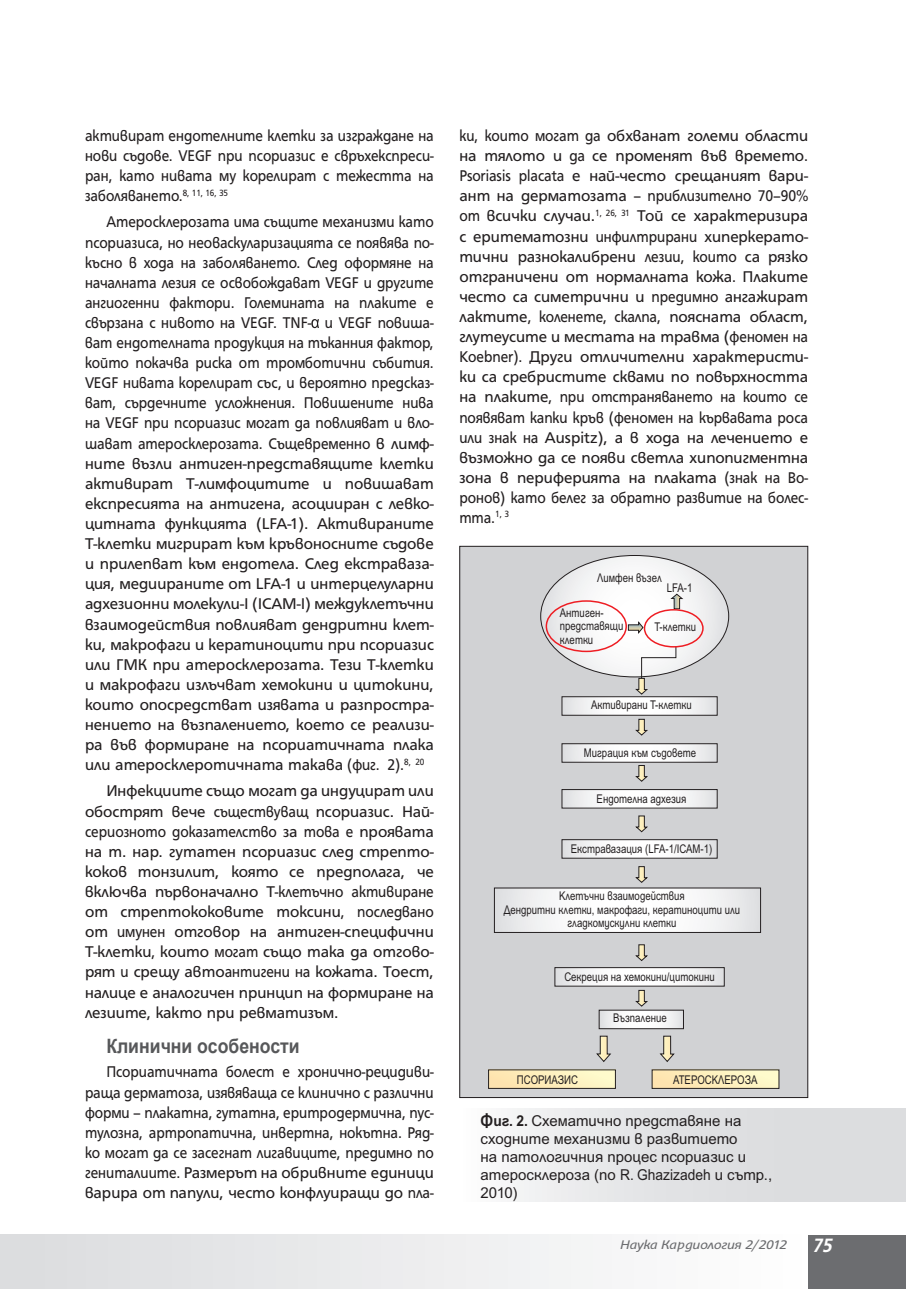
<style>
.page{position:relative;width:906px;height:1289px;background:#fff}
.page>*{position:absolute;margin:0;border:0;box-sizing:border-box;transform-origin:0 0}
.t1{font:italic 700 21px "HS Grotesk Bg";color:#fff;scale:.9 1}
.t2{font:700 19.8px "Arial";color:#57585a;scale:.89 1}
.t3{font:16.8px/20.1px "HS Grotesk Bg";color:#231f20;text-align:justify;scale:.9 1}
.t4{font:16.8px/20.1px "HS Grotesk Bg";color:#231f20;text-align:justify}
.t5{font:15px/18px "SP Ariel";color:#231f20}
.t6{font:italic 13.5px "HS Grotesk Bg";letter-spacing:-.01em;color:#6c6d70;scale:1.1 1}
.t7{font:12px/13.5px "SP Ariel";color:#231f20;scale:.8 1}
.s1{font-weight:700}
</style>
<div class="page">
<div style="left:0;top:1234px;width:808px;height:54px;background:linear-gradient(to right,#dadcde,#fefefe)"></div>
<div style="left:808px;top:1234px;width:98px;height:54px;background:#6c6d70"></div>
<div style="left:459px;top:1108px;width:447px;height:93px;background:linear-gradient(to right,#f5f6f6,#d5d6d8)"></div>
<svg style="left:311px;top:319px;width:8px;height:9px"></svg>
<div style="left:460px;top:546px;width:347px;height:551px;background:#d1d2d4"></div>
<svg style="left:541px;top:555px;width:187px;height:122px;background:#f0edee"></svg>
<svg style="left:669px;top:593px;width:15px;height:16px"></svg>
<svg style="left:627px;top:620px;width:17px;height:14px"></svg>
<svg style="left:634px;top:645px;width:42px;height:50px"></svg>
<svg style="left:635px;top:718px;width:13px;height:18px"></svg>
<svg style="left:635px;top:765px;width:13px;height:17px"></svg>
<svg style="left:635px;top:815px;width:13px;height:17px"></svg>
<svg style="left:635px;top:866px;width:13px;height:17px"></svg>
<svg style="left:635px;top:944px;width:13px;height:17px"></svg>
<svg style="left:635px;top:989px;width:13px;height:18px"></svg>
<svg style="left:659px;top:1035px;width:16px;height:27px"></svg>
<svg style="left:596px;top:1035px;width:15px;height:27px"></svg>
<div style="left:644px;top:609px;width:59px;height:38px;border:2px solid #ee1d23;border-radius:50%"></div>
<div style="left:545px;top:600px;width:82px;height:52px;border:2px solid #ee1d23;border-radius:50%"></div>
<svg style="left:563px;top:698px;width:152px;height:15px;background:#f5f5f6"></svg>
<div style="left:561px;top:696px;width:156px;height:19px;border:1px solid #231f20"></div>
<svg style="left:563px;top:745px;width:152px;height:15px;background:#f5f5f6"></svg>
<div style="left:561px;top:743px;width:156px;height:19px;border:1px solid #231f20"></div>
<svg style="left:563px;top:791px;width:152px;height:15px;background:#f5f5f6"></svg>
<div style="left:561px;top:789px;width:156px;height:19px;border:1px solid #231f20"></div>
<svg style="left:556px;top:969px;width:166px;height:15px;background:#f5f5f6"></svg>
<div style="left:554px;top:967px;width:170px;height:19px;border:1px solid #231f20"></div>
<svg style="left:601px;top:1011px;width:81px;height:16px"></svg>
<div style="left:599px;top:1009px;width:85px;height:20px;border:1px solid #231f20"></div>
<div style="left:652px;top:1069px;width:127px;height:19px;background:linear-gradient(to right,#fee3ae,#fefccd)"></div>
<div style="left:488px;top:1069px;width:127px;height:19px;background:linear-gradient(to right,#fee3ae,#fefccd)"></div>
<svg style="left:496px;top:889px;width:263px;height:41px;background:#f4f5f5"></svg>
<svg style="left:563px;top:841px;width:152px;height:15px;background:#f5f5f6"></svg>
<div style="left:561px;top:839px;width:156px;height:19px;border:1px solid #231f20"></div>
<p class="t3" style="left:85px;top:127px;width:389px">активират ендотелните клетки за изграждане на нови съдове. VEGF при псориазис е свръхекспреси&shy;ран, като нивата му корелират с тежестта на заболяването.<sup>8,</sup> <sup>11,</sup> <sup>16,</sup> <sup>35</sup></p>
<p class="t3" style="left:85px;top:213px;width:389px;text-indent:21px">Атеросклерозата има същите механизми като псориазиса, но неоваскуларизацията се появява по&shy;късно в хода на заболяването. След оформяне на началната лезия се освобождават VEGF и другите ангиогенни фактори. Големината на плаките е свързана с нивото на VEGF. TNF- и VEGF повиша&shy;ват ендотелната продукция на тъканния фактор, който покачва риска от тромботични събития.<br>VEGF нивата корелират със, и вероятно предсказ&shy;ват, сърдечните усложнения. Повишените нива на VEGF при псориазис могат да повлияват и вло&shy;шават атеросклерозата. Същевременно в лимф&shy;ните възли антиген-представящите клетки активират T-лимфоцитите и повишават експресията на антигена, асоцииран с левко&shy;цитната функцията (LFA-1). Активираните Т-клетки мигрират към кръвоносните съдове и прилепват към ендотела. След екстраваза&shy;ция, медиираните от LFA-1 и интерцелуларни адхезионни молекули-I (ICAM-I) междуклетъчни взаимодействия повлияват дендритни клет&shy;ки, макрофаги и кератиноцити при псориазис или ГМК при атеросклерозата. Тези Т-клетки и макрофаги излъчват хемокини и цитокини, които опосредстват изявата и разпростра&shy;нението на възпалението, което се реализи&shy;ра във формиране на псориатичната плака или атеросклеротичната такава (фиг. 2).<sup>8,</sup> <sup>20</sup></p>
<p class="t4" style="left:85px;top:782px;width:350px;text-indent:21px">Инфекциите също могат да индуцират или обострят вече съществуващ псориазис. Най&shy;сериозното доказателство за това е проявата на т. нар. гутатен псориазис след стрепто&shy;коков тонзилит, която се предполага, че включва първоначално T-клетъчно активиране от стрептококовите токсини, последвано от имунен отговор на антиген-специфични T-клетки, които могат също така да отгово&shy;рят и срещу автоантигени на кожата. Тоест, налице е аналогичен принцип на формиране на лезиите, както при ревматизъм.</p>
<p class="t2" style="left:106px;top:1035px;width:219px">Клинични особености</p>
<p class="t3" style="left:85px;top:1063px;width:389px;text-indent:21px">Псориатичната болест е хронично-рецидиви&shy;раща дерматоза, изявяваща се клинично с различни форми – плакатна, гутатна, еритродермична, пус&shy;тулозна, артропатична, инвертна, нокътна. Ряд&shy;ко могат да се засегнат лигавиците, предимно по гениталиите. Размерът на обривните единици варира от папули, често конфлуиращи до пла-</p>
<p class="t3" style="left:459px;top:127px;width:389px">ки, които могат да обхванат големи области на тялото и да се променят във времето.<br>Psoriasis placata e най-често срещаният вари&shy;ант на дерматозата – приблизително 70–90% от всички случаи.<sup>1,</sup> <sup>26,</sup> <sup>31</sup> Той се характеризира с еритематозни инфилтрирани хиперкерато&shy;тични разнокалибрени лезии, които са рязко отграничени от нормалната кожа. Плаките често са симетрични и предимно ангажират лактите, коленете, скалпа, поясната област, глутеусите и местата на травма (феномен на Koebner). Други отличителни характеристи&shy;ки са сребристите сквами по повърхността на плаките, при отстраняването на които се появяват капки кръв (феномен на кървавата роса или знак на Auspitz), а в хода на лечението е възможно да се появи светла хипопигментна зона в периферията на плаката (знак на Во&shy;ронов) като белег за обратно развитие на болес&shy;тта.<sup>1,</sup> <sup>3</sup></p>
<p class="t7" style="left:597px;top:572px;width:82px">Лимфен възел</p>
<p class="t7" style="left:666px;top:582px;width:34px">LFA-1</p>
<p class="t7" style="left:654px;top:621px;width:54px">Т-клетки</p>
<p class="t7" style="left:560px;top:607px;width:81px">Антиген&shy;представящи клетки</p>
<p class="t7" style="left:591px;top:699px;width:127px">Активирани Т-клетки</p>
<p class="t7" style="left:584px;top:747px;width:142px">Миграция към съдовете</p>
<p class="t7" style="left:596px;top:792px;width:114px">Ендотелна адхезия</p>
<p class="t7" style="left:571px;top:843px;width:178px">Екстравазация (LFA-1/ICAM-1)</p>
<p class="t7" style="left:504px;top:890px;width:297px;text-align:center">Клетъчни взаимодействия<br>Дендритни клетки, макрофаги, кератиноцити или гладкомускулни клетки</p>
<p class="t7" style="left:564px;top:971px;width:189px">Секреция на хемокини/цитокини</p>
<p class="t7" style="left:613px;top:1012px;width:68px">Възпаление</p>
<p class="t7" style="left:517px;top:1074px;width:78px">ПСОРИАЗИС</p>
<p class="t7" style="left:673px;top:1073px;width:107px">АТЕРОСКЛЕРОЗА</p>
<p class="t5" style="left:480px;top:1112px;width:293px"><span class="s1">Фиг. 2.</span> Схематично представяне на сходните механизми в развитието<br>на патологичния процес псориазис и атеросклероза (по R. Ghazizadeh и сътр.,<br>2010)</p>
<p class="t6" style="left:620px;top:1239px;width:153px">Наука Кардиология 2/2012</p>
<p class="t1" style="left:813px;top:1237px;width:23px">75</p>
</div>
